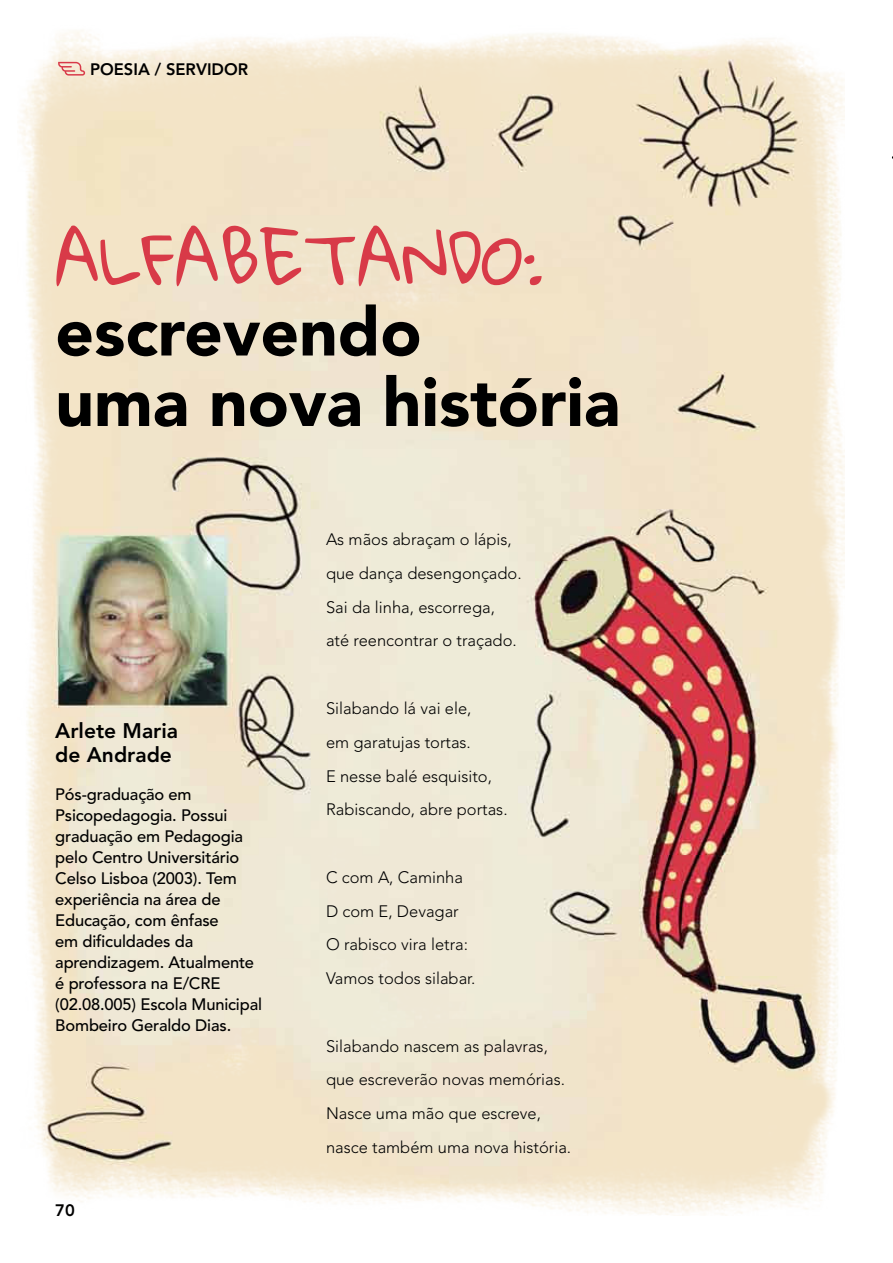
<style>
.page{position:relative;width:893px;height:1263px;background:#fff}
.page>*{position:absolute;margin:0;border:0;box-sizing:border-box;transform-origin:0 0}
.t1{font:900 67.5px/70.5px "Avenir";color:#000}
.t2{font:67.5px "Gloria Hallelujah";color:#d83a48}
.t3{font:800 21px/24px "Avenir LT Std";color:#000}
.t4{font:300 16.5px/33.8px "Avenir LT Std";color:#000}
.t5{font:500 16.5px/21px "Avenir LT Std";letter-spacing:-.01em;color:#000}
.t6{font:800 16.5px "Avenir LT Std";color:#000}
</style>
<div class="page">
<img style="left:19px;top:30px;width:826px;height:1186px">
<svg style="left:58px;top:62px;width:27px;height:14px"></svg>
<p class="t6" style="left:90px;top:59px;width:160px">POESIA / SERVIDOR</p>
<h1 class="t2" style="left:55px;top:222px;width:489px">AlfAbetAndO:</h1>
<h1 class="t1" style="left:55px;top:297px;width:566px">escrevendo<br>uma nova história</h1>
<p class="t3" style="left:55px;top:718px;width:124px">Arlete Maria de Andrade</p>
<p class="t5" style="left:55px;top:785px;width:208px">Pós-graduação em<br>Psicopedagogia. Possui graduação em Pedagogia pelo Centro Universitário<br>Celso Lisboa (2003). Tem experiência na área de<br>Educação, com ênfase<br>em dificuldades da aprendizagem. Atualmente é professora na E/CRE (02.08.005) Escola Municipal<br>Bombeiro Geraldo Dias.</p>
<p class="t6" style="left:55px;top:1200px;width:21px">70</p>
<p class="t4" style="left:326px;top:524px;width:197px">As mãos abraçam o lápis, que dança desengonçado.<br>Sai da linha, escorrega, até reencontrar o traçado.</p>
<p class="t4" style="left:326px;top:693px;width:183px">Silabando lá vai ele,<br>em garatujas tortas.<br>E nesse balé esquisito,<br>Rabiscando, abre portas.</p>
<p class="t4" style="left:326px;top:862px;width:151px">C com A, Caminha<br>D com E, Devagar<br>O rabisco vira letra:<br>Vamos todos silabar.</p>
<p class="t4" style="left:326px;top:1030px;width:247px">Silabando nascem as palavras, que escreverão novas memórias.<br>Nasce uma mão que escreve, nasce também uma nova história.</p>
</div>
